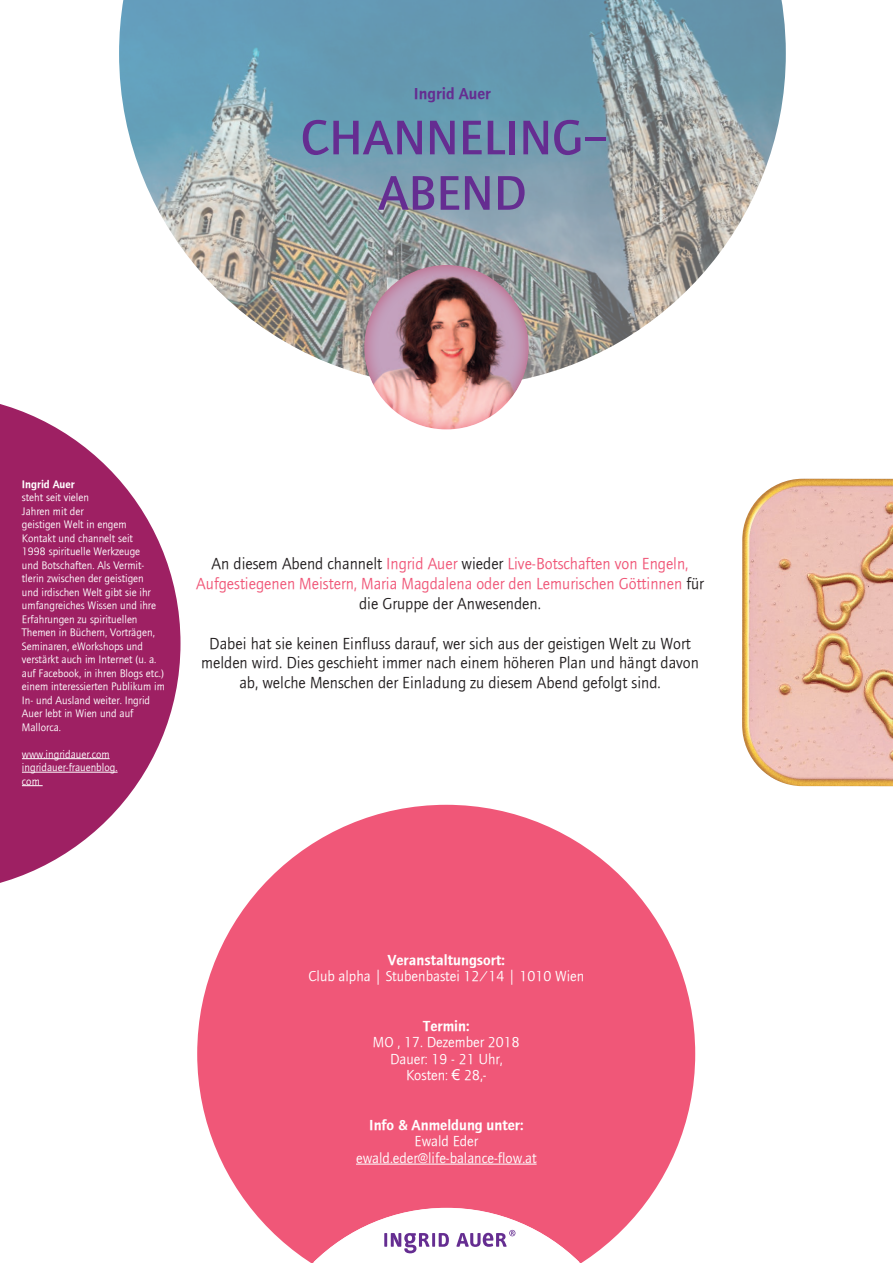
<style>
.page{position:relative;width:893px;height:1263px;background:#fff}
.page>*{position:absolute;margin:0;border:0;box-sizing:border-box;transform-origin:0 0}
.t1{font:500 50.4px/55.3px "Foundry Journal";color:#652d91;text-align:center}
.t2{font:16.5px/19.8px "Foundry Journal";color:#231f20;text-align:center}
.t3{font:16.5px/19.8px "Foundry Journal";color:#f05778;text-align:center}
.t4{font:16.35px "Foundry Journal Demi";color:#652d91}
.t5{font:15px/16.5px "Foundry Journal";color:#fff;text-align:center}
.t6{font:15px "Foundry Journal Demi";color:#fff}
.t7{font:11.25px/13.5px "Foundry Journal";color:#fff}
.t8{font:11.25px "Foundry Journal Demi";color:#fff}
.s1{color:#231f20}
.s2{font-family:"Arial"}
</style>
<div class="page">
<img style="left:119px;top:0;width:667px;height:378px">
<div style="left:363px;top:262px;width:167px;height:168px;background:#f05778;opacity:.75"></div>
<svg style="left:197px;top:805px;width:498px;height:411px;fill:#f05778"></svg>
<svg style="left:257px;top:1208px;width:379px;height:55px"></svg>
<svg style="left:0;top:404px;width:181px;height:479px;fill:#9e2063"></svg>
<hr style="left:22px;top:758px;width:88px;height:1px;background:#fff">
<hr style="left:22px;top:772px;width:96px;height:1px;background:#fff">
<svg style="left:22px;top:785px;width:21px;height:1px"></svg>
<hr style="left:356px;top:1164px;width:181px;height:1px;background:#fff">
<img style="left:742px;top:479px;width:151px;height:307px">
<h3 class="t4" style="left:414px;top:84px;width:78px">Ingrid Auer</h3>
<h1 class="t1" style="left:301px;top:110px;width:305px">CHANNELING–<br>ABEND</h1>
<p class="t8" style="left:22px;top:477px;width:54px">Ingrid Auer</p>
<p class="t7" style="left:22px;top:491px;width:144px">steht seit vielen<br>Jahren mit der<br>geistigen Welt in engem<br>Kontakt und channelt seit<br>1998 spirituelle Werkzeuge<br>und Botschaften. Als Vermit&shy;tlerin zwischen der geistigen<br>und irdischen Welt gibt sie ihr umfangreiches Wissen und ihre<br>Erfahrungen zu spirituellen<br>Themen in Büchern, Vorträgen,<br>Seminaren, eWorkshops und verstärkt auch im Internet (u. a. auf Facebook, in ihren Blogs etc.) einem interessierten Publikum im<br>In- und Ausland weiter. Ingrid<br>Auer lebt in Wien und auf<br>Mallorca.</p>
<p class="t7" style="left:22px;top:747px;width:97px">www.ingridauer.com ingridauer-frauenblog. com</p>
<h2 class="t3" style="left:196px;top:554px;width:509px"><span class="s1">An diesem Abend channelt</span> Ingrid Auer <span class="s1">wieder</span> Live-Botschaften von Engeln,<br>Aufgestiegenen Meistern, Maria Magdalena oder den Lemurischen Göttinnen <span class="s1">für die Gruppe der Anwesenden.</span></h2>
<h2 class="t2" style="left:201px;top:633px;width:499px">Dabei hat sie keinen Einfluss darauf, wer sich aus der geistigen Welt zu Wort melden wird. Dies geschieht immer nach einem höheren Plan und hängt davon ab, welche Menschen der Einladung zu diesem Abend gefolgt sind.</h2>
<h3 class="t6" style="left:388px;top:951px;width:118px">Veranstaltungsort:</h3>
<h3 class="t5" style="left:308px;top:968px;width:277px">Club alpha | Stubenbastei 12/14 | 1010 Wien</h3>
<h3 class="t6" style="left:423px;top:1017px;width:48px">Termin:</h3>
<h3 class="t5" style="left:373px;top:1034px;width:148px">MO , 17. Dezember 2018<br>Dauer: 19 - 21 Uhr,<br>Kosten: <span class="s2">€</span> 28,-</h3>
<h3 class="t6" style="left:369px;top:1116px;width:156px">Info &amp; Anmeldung unter:</h3>
<h3 class="t5" style="left:356px;top:1133px;width:182px">Ewald Eder ewald.eder@life-balance-flow.at</h3>
</div>
